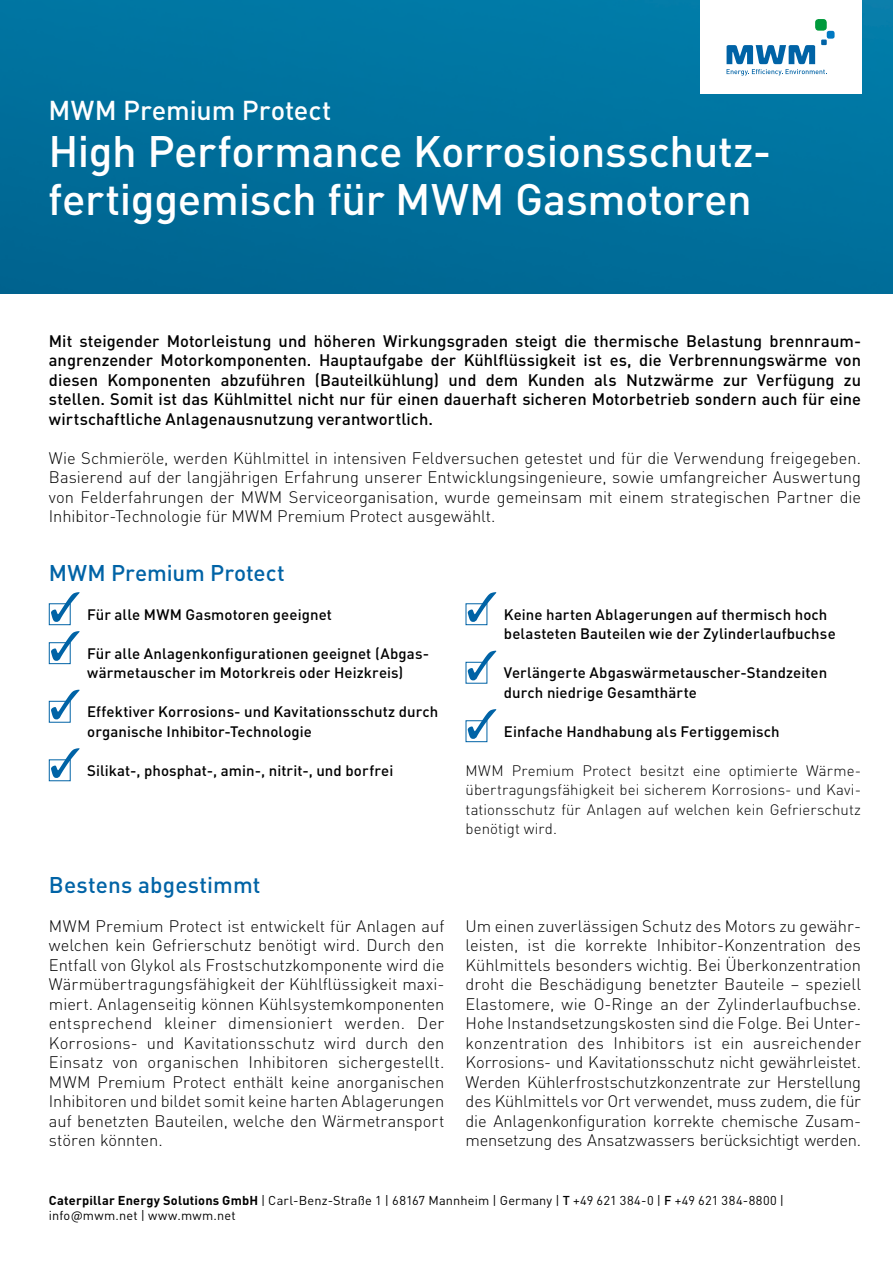
<style>
.page{position:relative;width:893px;height:1263px;background:#fff}
.page>*{position:absolute;margin:0;border:0;box-sizing:border-box;transform-origin:0 0}
.t1{font:500 43.5px/47.8px "DIN Pro";letter-spacing:-.01em;color:#fff}
.t2{font:500 27px "DIN Pro";letter-spacing:-.005em;color:#fff}
.t3{font:500 22.5px "DIN Pro";letter-spacing:.005em;color:#0063a6}
.t4{font:300 16.5px/19.5px "DIN Pro";letter-spacing:-.005em;color:#000;text-align:justify}
.t5{font:500 16.5px/19.5px "DIN Pro";color:#000}
.t6{font:500 15px/19.5px "DIN Pro";letter-spacing:.005em;color:#000}
.t7{font:300 15px/19.5px "DIN Pro";letter-spacing:.005em;color:#000}
.t8{font:12.75px/15px "DIN Pro";letter-spacing:.015em;color:#000}
.s1{font-weight:700}
.s2{font-weight:500}
</style>
<div class="page">
<img style="left:0;top:0;width:893px;height:293px">
<div style="left:700px;top:0;width:161px;height:93px;background:#fff"></div>
<svg style="left:727px;top:40px;width:100px;height:36px"></svg>
<div style="left:827px;top:31px;width:8px;height:8px;background:#0079c2;border-radius:2px"></div>
<div style="left:815px;top:19px;width:12px;height:12px;background:#009a3c;border-radius:3px"></div>
<div style="left:49px;top:603px;width:22px;height:22px;border:1px solid #0063a6"></div>
<svg style="left:51px;top:592px;width:29px;height:30px"></svg>
<div style="left:466px;top:603px;width:21px;height:22px;border:1px solid #0063a6"></div>
<svg style="left:468px;top:592px;width:28px;height:30px"></svg>
<div style="left:49px;top:642px;width:22px;height:22px;border:1px solid #0063a6"></div>
<svg style="left:51px;top:631px;width:29px;height:30px"></svg>
<div style="left:49px;top:701px;width:22px;height:22px;border:1px solid #0063a6"></div>
<svg style="left:51px;top:690px;width:29px;height:29px"></svg>
<svg style="left:468px;top:651px;width:28px;height:29px"></svg>
<div style="left:466px;top:720px;width:21px;height:22px;border:1px solid #0063a6"></div>
<svg style="left:468px;top:709px;width:28px;height:30px"></svg>
<div style="left:49px;top:759px;width:22px;height:22px;border:1px solid #0063a6"></div>
<svg style="left:51px;top:748px;width:29px;height:30px"></svg>
<h2 class="t2" style="left:49px;top:91px;width:284px">MWM Premium Protect</h2>
<h1 class="t1" style="left:48px;top:126px;width:725px">High Performance Korrosionsschutz&shy;fertiggemisch für MWM Gasmotoren</h1>
<p class="t5" style="left:49px;top:330px;width:814px">Mit steigender Motorleistung und höheren Wirkungsgraden steigt die thermische Belastung brennraum&shy;angrenzender Motorkomponenten. Hauptaufgabe der Kühlflüssigkeit ist es, die Verbrennungswärme von diesen Komponenten abzuführen (Bauteilkühlung) und dem Kunden als Nutzwärme zur Verfügung zu stellen. Somit ist das Kühlmittel nicht nur für einen dauerhaft sicheren Motorbetrieb sondern auch für eine wirtschaftliche Anlagenausnutzung verantwortlich.</p>
<p class="t4" style="left:49px;top:447px;width:814px">Wie Schmieröle, werden Kühlmittel in intensiven Feldversuchen getestet und für die Verwendung freigegeben.<br>Basierend auf der langjährigen Erfahrung unserer Entwicklungsingenieure, sowie umfangreicher Auswertung von Felderfahrungen der MWM Serviceorganisation, wurde gemeinsam mit einem strategischen Partner die Inhibitor-Technologie für MWM Premium Protect ausgewählt.</p>
<h3 class="t3" style="left:49px;top:557px;width:237px">MWM Premium Protect</h3>
<p class="t6" style="left:87px;top:604px;width:246px">Für alle MWM Gasmotoren geeignet</p>
<p class="t6" style="left:87px;top:643px;width:343px">Für alle Anlagenkonfigurationen geeignet (Abgas&shy;wärmetauscher im Motorkreis oder Heizkreis)</p>
<p class="t6" style="left:87px;top:701px;width:353px">Effektiver Korrosions- und Kavitationsschutz durch organische Inhibitor-Technologie</p>
<p class="t6" style="left:87px;top:760px;width:308px">Silikat-, phosphat-, amin-, nitrit-, und borfrei</p>
<h3 class="t3" style="left:49px;top:869px;width:213px">Bestens abgestimmt</h3>
<p class="t6" style="left:504px;top:604px;width:333px">Keine harten Ablagerungen auf thermisch hoch belasteten Bauteilen wie der Zylinderlaufbuchse</p>
<p class="t6" style="left:504px;top:662px;width:325px">Verlängerte Abgaswärmetauscher-Standzeiten durch niedrige Gesamthärte</p>
<p class="t6" style="left:504px;top:721px;width:277px">Einfache Handhabung als Fertiggemisch</p>
<p class="t7" style="left:466px;top:760px;width:397px">MWM Premium Protect besitzt eine optimierte Wärme&shy;übertragungsfähigkeit bei sicherem Korrosions- und Kavi&shy;tationsschutz für Anlagen auf welchen kein Gefrierschutz benötigt wird.</p>
<p class="t4" style="left:49px;top:915px;width:397px">MWM Premium Protect ist entwickelt für Anlagen auf welchen kein Gefrierschutz benötigt wird. Durch den Entfall von Glykol als Frostschutzkomponente wird die Wärmübertragungsfähigkeit der Kühlflüssigkeit maxi&shy;miert. Anlagenseitig können Kühlsystemkomponenten entsprechend kleiner dimensioniert werden. Der Korrosions- und Kavitationsschutz wird durch den Einsatz von organischen Inhibitoren sichergestellt.<br>MWM Premium Protect enthält keine anorganischen Inhibitoren und bildet somit keine harten Ablagerungen auf benetzten Bauteilen, welche den Wärmetransport stören könnten.</p>
<p class="t4" style="left:466px;top:915px;width:397px">Um einen zuverlässigen Schutz des Motors zu gewähr&shy;leisten, ist die korrekte Inhibitor-Konzentration des Kühlmittels besonders wichtig. Bei Überkonzentration droht die Beschädigung benetzter Bauteile – speziell Elastomere, wie O-Ringe an der Zylinderlaufbuchse.<br>Hohe Instandsetzungskosten sind die Folge. Bei Unter&shy;konzentration des Inhibitors ist ein ausreichender Korrosions- und Kavitationsschutz nicht gewährleistet.<br>Werden Kühlerfrostschutzkonzentrate zur Herstellung des Kühlmittels vor Ort verwendet, muss zudem, die für die Anlagenkonfiguration korrekte chemische Zusam&shy;mensetzung des Ansatzwassers berücksichtigt werden.</p>
<p class="t8" style="left:49px;top:1192px;width:737px"><span class="s1">Caterpillar Energy Solutions GmbH</span> | Carl-Benz-Straße 1 | 68167 Mannheim | Germany | <span class="s2">T</span> +49 621 384-0 | <span class="s2">F</span> +49 621 384-8800 | info@mwm.net | www.mwm.net</p>
</div>
